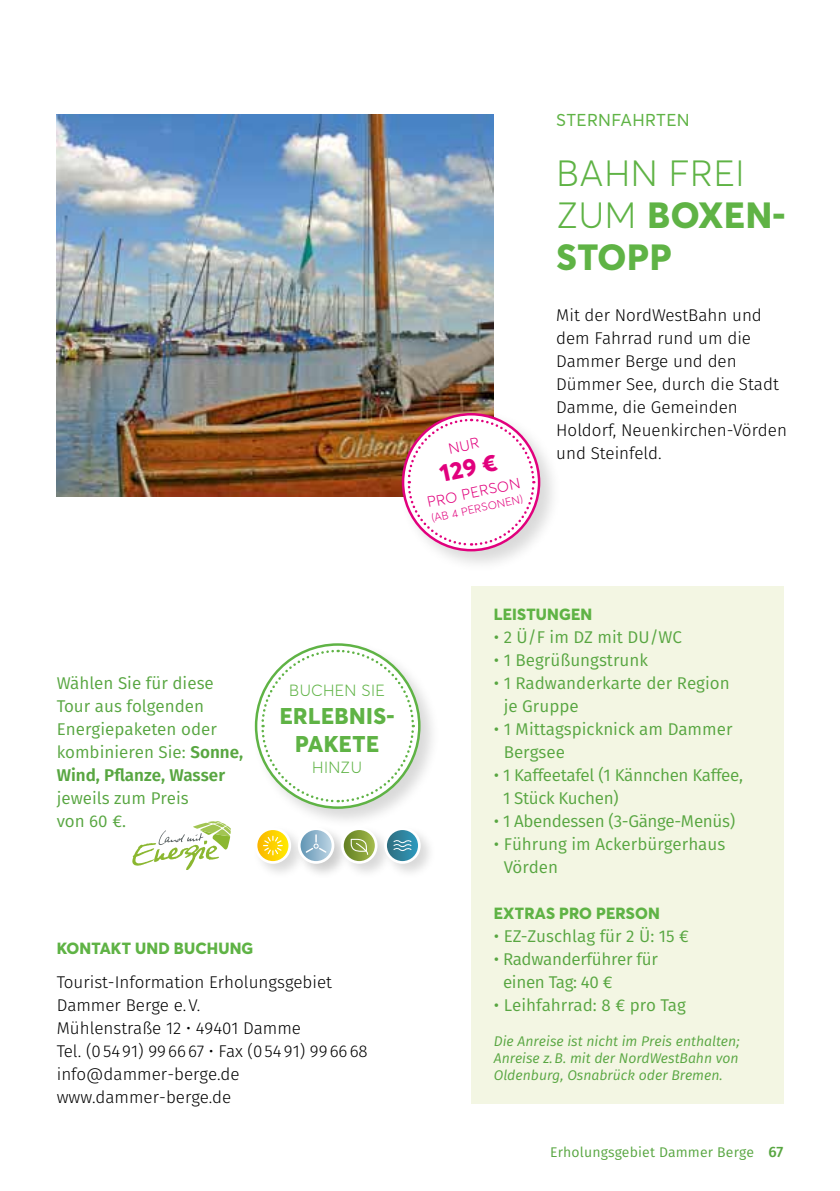
<style>
.page{position:relative;width:840px;height:1191px;background:#fff}
.page>*{position:absolute;margin:0;border:0;box-sizing:border-box;transform-origin:0 0}
.t1{font:300 36px/42px "Averta";letter-spacing:.02em;color:#5fb345}
.t2{font:800 24.4px "Averta";color:#e1007d}
.t3{font:800 22.4px/28px "Averta";letter-spacing:.02em;color:#5fb345;text-align:center}
.t4{font:300 17px/23px "Fira Sans";color:#000}
.t5{font:17px/23px "Fira Sans";color:#58a641}
.t6{font:17px/23px "Fira Sans";letter-spacing:-.02em;color:#58a641}
.t7{font:17px "Averta";letter-spacing:.02em;color:#5fb345}
.t8{font:800 16px "Averta";letter-spacing:.01em;color:#5fb345}
.t9{font:300 16px "Averta";letter-spacing:.02em;color:#5fb345}
.t10{font:300 14.6px "Averta";color:#e1007d}
.t11{font:italic 14px/17.2px "Fira Sans";color:#58a641;text-align:justify}
.t12{font:14px "Fira Sans";letter-spacing:.01em;color:#58a641}
.t13{font:300 11px "Averta";color:#e1007d}
.s1{font-weight:800}
.s2{font-weight:600}
.s3{font-weight:500;font-size:15px}
</style>
<div class="page">
<img style="left:57px;top:114px;width:436px;height:382px">
<div style="left:398px;top:409px;width:164px;height:164px;background:#000;opacity:.15"></div>
<div style="left:252px;top:640px;width:188px;height:188px;background:#000;opacity:.15"></div>
<svg style="left:260px;top:648px;width:155px;height:155px"></svg>
<svg style="left:132px;top:821px;width:99px;height:49px"></svg>
<div style="left:252px;top:825px;width:55px;height:54px;background:#000;opacity:.15"></div>
<svg style="left:256px;top:828px;width:33px;height:34px"></svg>
<div style="left:254px;top:827px;width:37px;height:36px;border:3px solid #fff;border-radius:50%"></div>
<svg style="left:263px;top:835px;width:19px;height:20px"></svg>
<div style="left:295px;top:825px;width:55px;height:54px;background:#000;opacity:.2"></div>
<svg style="left:299px;top:828px;width:34px;height:34px"></svg>
<div style="left:298px;top:827px;width:36px;height:36px;border:3px solid #fff;border-radius:50%"></div>
<svg style="left:305px;top:834px;width:21px;height:18px"></svg>
<div style="left:338px;top:825px;width:55px;height:54px;background:#000;opacity:.15"></div>
<svg style="left:342px;top:828px;width:34px;height:34px"></svg>
<div style="left:341px;top:827px;width:36px;height:36px;border:3px solid #fff;border-radius:50%"></div>
<svg style="left:350px;top:839px;width:18px;height:16px"></svg>
<div style="left:381px;top:825px;width:55px;height:54px;background:#000;opacity:.15"></div>
<svg style="left:385px;top:828px;width:34px;height:34px"></svg>
<div style="left:384px;top:827px;width:36px;height:36px;border:3px solid #fff;border-radius:50%"></div>
<svg style="left:393px;top:838px;width:18px;height:13px"></svg>
<div style="left:471px;top:586px;width:311px;height:517px;background:#f3f6e3"></div>
<svg style="left:406px;top:417px;width:129px;height:130px"></svg>
<h2 class="t2" style="left:436px;top:458px;width:59px;rotate:-12deg">129 €</h2>
<p class="t10" style="left:425px;top:493px;width:96px;rotate:-12deg">PRO PERSON</p>
<p class="t13" style="left:430px;top:511px;width:95px;rotate:-12deg">(AB 4 PERSONEN)</p>
<p class="t7" style="left:556px;top:109px;width:135px">STERNFAHRTEN</p>
<h1 class="t1" style="left:556px;top:152px;width:230px">BAHN FREI<br>ZUM <span class="s1">BOXEN-<br>STOPP</span></h1>
<p class="t4" style="left:556px;top:304px;width:232px">Mit der NordWestBahn und dem Fahrrad rund um die<br>Dammer Berge und den<br>Dümmer See, durch die Stadt<br>Damme, die Gemeinden<br>Holdorf, Neuenkirchen-Vörden und Steinfeld.</p>
<p class="t5" style="left:57px;top:671px;width:188px">Wählen Sie für diese<br>Tour aus folgenden<br>Energiepaketen oder kombinieren Sie: <span class="s2">Sonne,<br>Wind, Pflanze, Wasser</span></p>
<p class="t5" style="left:57px;top:786px;width:133px">jeweils zum Preis von 60 €.</p>
<p class="t9" style="left:289px;top:680px;width:97px">BUCHEN SIE</p>
<h3 class="t3" style="left:279px;top:702px;width:116px">ERLEBNIS-<br>PAKETE</h3>
<p class="t9" style="left:312px;top:757px;width:51px">HINZU</p>
<p class="t8" style="left:57px;top:938px;width:198px">KONTAKT UND BUCHUNG</p>
<p class="t4" style="left:57px;top:971px;width:312px">Tourist-Information Erholungsgebiet<br>Dammer Berge e.V.<br>Mühlenstraße 12 • 49401 Damme<br>Tel. (05491) 996667 • Fax (05491) 996668 info@dammer-berge.de www.dammer-berge.de</p>
<p class="t8" style="left:493px;top:604px;width:100px">LEISTUNGEN</p>
<p class="t5" style="left:493px;top:625px;width:189px">• 2 Ü/F im DZ mit DU/WC</p>
<p class="t5" style="left:493px;top:648px;width:156px">• 1 Begrüßungstrunk</p>
<p class="t5" style="left:503px;top:671px;width:227px;text-indent:-10px">• 1 Radwanderkarte der Region je Gruppe</p>
<p class="t5" style="left:503px;top:717px;width:230px;text-indent:-10px">• 1 Mittagspicknick am Dammer<br>Bergsee</p>
<p class="t6" style="left:502px;top:763px;width:241px;text-indent:-9px">• 1 Kaffeetafel (1 Kännchen Kaffee,<br>1 Stück Kuchen)</p>
<p class="t6" style="left:493px;top:809px;width:243px">• 1 Abendessen (3-Gänge-Menüs)</p>
<p class="t5" style="left:503px;top:832px;width:223px;text-indent:-10px">• Führung im Ackerbürgerhaus<br>Vörden</p>
<p class="t8" style="left:493px;top:903px;width:167px">EXTRAS PRO PERSON</p>
<p class="t5" style="left:493px;top:924px;width:197px">• EZ-Zuschlag für 2 Ü: 15 €</p>
<p class="t6" style="left:502px;top:947px;width:156px;text-indent:-9px">• Radwanderführer für einen Tag: 40 €</p>
<p class="t5" style="left:493px;top:993px;width:193px">• Leihfahrrad: 8 € pro Tag</p>
<p class="t11" style="left:493px;top:1032px;width:247px">Die Anreise ist nicht im Preis enthalten; Anreise z.B. mit der NordWestBahn von Oldenburg, Osnabrück oder Bremen.</p>
<p class="t12" style="left:550px;top:1141px;width:234px">Erholungsgebiet Dammer Berge <span class="s3">67</span></p>
</div>
